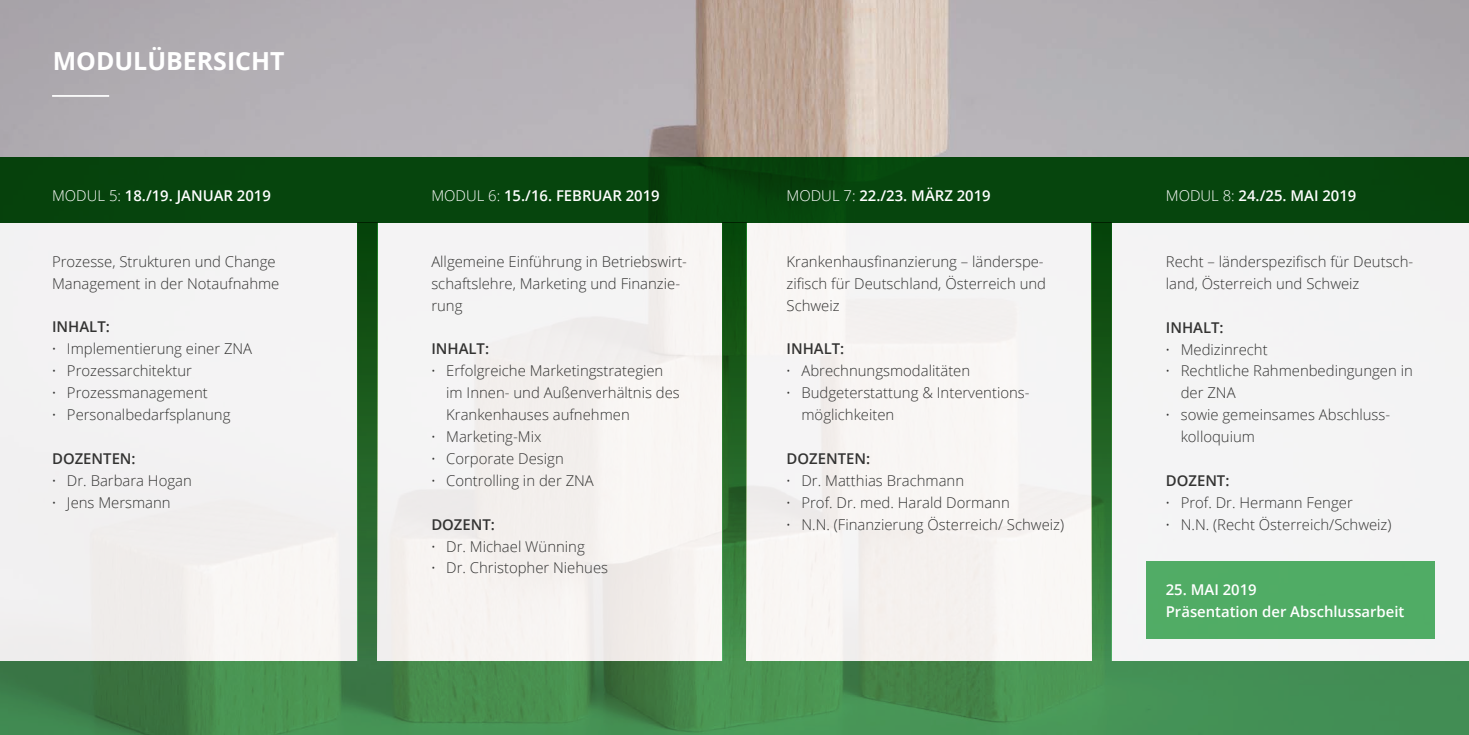
<style>
.page{position:relative;width:1469px;height:735px;background:#fff}
.page>*{position:absolute;margin:0;border:0;box-sizing:border-box;transform-origin:0 0}
.t1{font:700 24.85px "Open Sans";color:#fff}
.t2{font:300 14.88px/21.9px "Open Sans";color:#333332}
.t3{font:600 14.88px/21.9px "Open Sans";color:#fff}
.t4{font:600 14.88px "Open Sans";color:#333332}
.s1{font-weight:300}
.s2{font-weight:600}
.s3{font-weight:400}
</style>
<div class="page">
<img style="left:0;top:0;width:1468px;height:157px">
<svg style="left:0;top:660px;width:1468px;height:74px;background:#468c51"></svg>
<div style="left:377px;top:223px;width:345px;height:437px;background:#f4f3f3"></div>
<div style="left:1111px;top:223px;width:357px;height:437px;background:#f4f4f4"></div>
<div style="left:746px;top:223px;width:345px;height:437px;background:#f5f4f4"></div>
<div style="left:0;top:223px;width:357px;height:437px;background:#f3f2f3"></div>
<div style="left:0;top:157px;width:1468px;height:66px;background:#06450d"></div>
<div style="left:357px;top:223px;width:20px;height:437px;background:linear-gradient(to bottom,#064406,#3a7943)"></div>
<svg style="left:722px;top:223px;width:24px;height:437px;background:#246727"></svg>
<div style="left:1091px;top:223px;width:20px;height:437px;background:linear-gradient(to bottom,#023e03,#45904d)"></div>
<div style="left:1145px;top:561px;width:289px;height:77px;background:#50ac65"></div>
<hr style="left:52px;top:95px;width:57px;height:2px;background:#fff">
<h1 class="t1" style="left:53px;top:43px;width:233px">MODULÜBERSICHT</h1>
<p class="t3" style="left:52px;top:184px;width:220px"><span class="s1">MODUL 5:</span> 18./19. JANUAR 2019</p>
<p class="t3" style="left:431px;top:184px;width:230px"><span class="s1">MODUL 6:</span> 15./16. FEBRUAR 2019</p>
<p class="t3" style="left:786px;top:184px;width:206px"><span class="s1">MODUL 7:</span> 22./23. MÄRZ 2019</p>
<p class="t3" style="left:1165px;top:184px;width:192px"><span class="s1">MODUL 8:</span> 24./25. MAI 2019</p>
<p class="t2" style="left:52px;top:250px;width:229px">Prozesse, Strukturen und Change<br>Management in der Notaufnahme</p>
<p class="t2" style="left:52px;top:315px;width:202px"><span class="s2">INHALT:<br></span><span class="s3">·</span> Implementierung einer ZNA <span class="s3">·</span> Prozessarchitektur<br><span class="s3">·</span> Prozessmanagement<br><span class="s3">·</span> Personalbedarfsplanung</p>
<p class="t2" style="left:52px;top:447px;width:141px"><span class="s2">DOZENTEN:<br></span><span class="s3">·</span> Dr. Barbara Hogan <span class="s3">·</span> Jens Mersmann</p>
<p class="t2" style="left:431px;top:250px;width:257px">Allgemeine Einführung in Betriebswirt&shy;schaftslehre, Marketing und Finanzie&shy;rung</p>
<p class="t4" style="left:431px;top:338px;width:59px">INHALT:</p>
<p class="t2" style="left:431px;top:359px;width:233px"><span class="s3">·</span> Erfolgreiche Marketingstrategien</p>
<p class="t2" style="left:446px;top:381px;width:235px">im Innen- und Außenverhältnis des</p>
<p class="t2" style="left:446px;top:403px;width:185px">Krankenhauses aufnehmen</p>
<p class="t2" style="left:431px;top:425px;width:112px"><span class="s3">·</span> Marketing-Mix</p>
<p class="t2" style="left:431px;top:447px;width:134px"><span class="s3">·</span> Corporate Design</p>
<p class="t2" style="left:431px;top:469px;width:164px"><span class="s3">·</span> Controlling in der ZNA</p>
<p class="t2" style="left:431px;top:512px;width:178px"><span class="s2">DOZENT:<br></span><span class="s3">·</span> Dr. Michael Wünning<br><span class="s3">·</span> Dr. Christopher Niehues</p>
<p class="t2" style="left:786px;top:250px;width:261px">Krankenhausfinanzierung – länderspe&shy;zifisch für Deutschland, Österreich und<br>Schweiz</p>
<p class="t4" style="left:786px;top:338px;width:59px">INHALT:</p>
<p class="t2" style="left:786px;top:359px;width:185px"><span class="s3">·</span> Abrechnungsmodalitäten</p>
<p class="t2" style="left:786px;top:381px;width:244px"><span class="s3">·</span> Budgeterstattung &amp; Interventions-</p>
<p class="t2" style="left:801px;top:403px;width:94px">möglichkeiten</p>
<p class="t2" style="left:786px;top:447px;width:279px"><span class="s2">DOZENTEN:<br></span><span class="s3">·</span> Dr. Matthias Brachmann<br><span class="s3">·</span> Prof. Dr. med. Harald Dormann<br><span class="s3">·</span> N.N. (Finanzierung Österreich/ Schweiz)</p>
<p class="t2" style="left:1165px;top:250px;width:249px">Recht – länderspezifisch für Deutsch&shy;land, Österreich und Schweiz</p>
<p class="t4" style="left:1165px;top:317px;width:59px">INHALT:</p>
<p class="t2" style="left:1165px;top:337px;width:103px"><span class="s3">·</span> Medizinrecht</p>
<p class="t2" style="left:1165px;top:359px;width:248px"><span class="s3">·</span> Rechtliche Rahmenbedingungen in</p>
<p class="t2" style="left:1180px;top:381px;width:56px">der ZNA</p>
<p class="t2" style="left:1165px;top:403px;width:226px"><span class="s3">·</span> sowie gemeinsames Abschluss-</p>
<p class="t2" style="left:1180px;top:425px;width:76px">kolloquium</p>
<p class="t2" style="left:1165px;top:469px;width:227px"><span class="s2">DOZENT:<br></span><span class="s3">·</span> Prof. Dr. Hermann Fenger<br><span class="s3">·</span> N.N. (Recht Österreich/Schweiz)</p>
<p class="t3" style="left:1165px;top:578px;width:240px">25. MAI 2019<br>Präsentation der Abschlussarbeit</p>
</div>
